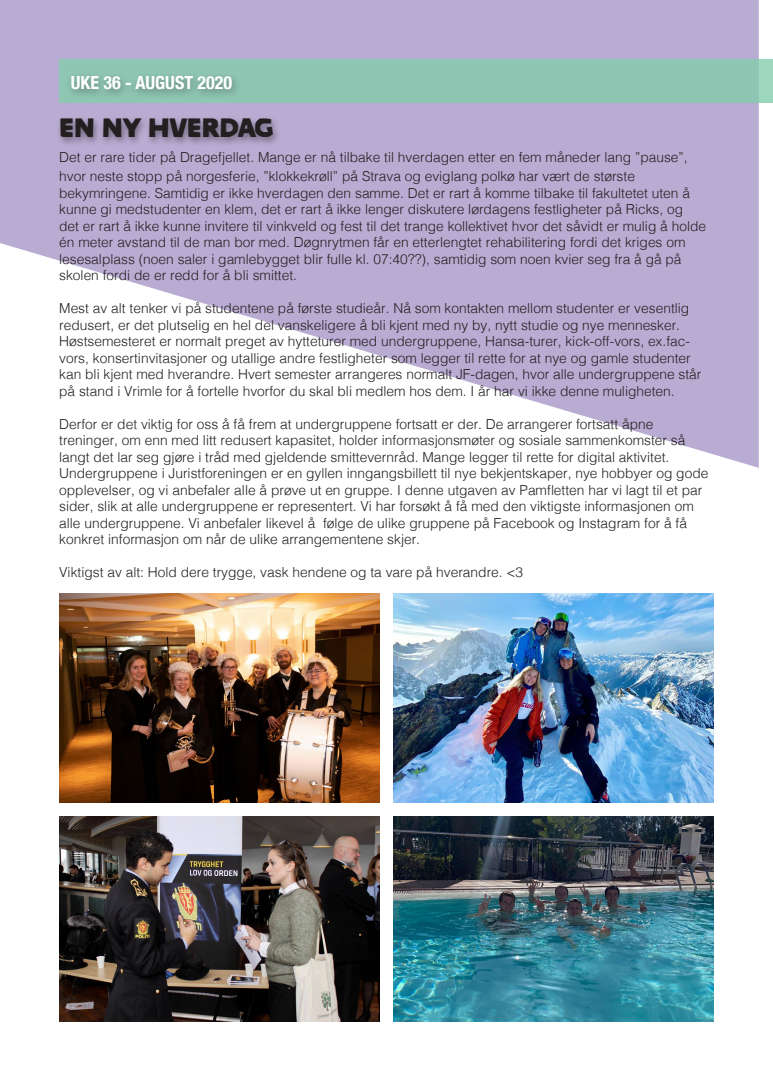
<style>
.page{position:relative;width:773px;height:1081px;background:#fff}
.page>*{position:absolute;margin:0;border:0;box-sizing:border-box;transform-origin:0 0}
.t1{font:500 30px "Poleno";color:#231f20}
.t2{font:700 condensed 18.12px "Helvetica Neue";color:#fff}
.t3{font:300 13.75px/16.5px "Helvetica";color:#231f20}
</style>
<div class="page">
<svg style="left:0;top:0;width:758px;height:468px;fill:#b9acd3"></svg>
<div style="left:59px;top:59px;width:713px;height:44px;background:#8ec5b3"></div>
<img style="left:59px;top:594px;width:320px;height:209px">
<img style="left:59px;top:816px;width:320px;height:206px">
<img style="left:393px;top:594px;width:320px;height:209px">
<img style="left:393px;top:816px;width:320px;height:206px">
<div style="left:66px;top:71px;width:175px;height:29px;background:#231f20;opacity:.39"></div>
<div style="left:56px;top:115px;width:225px;height:32px;background:#231f20;opacity:.47"></div>
<p class="t2" style="left:71px;top:68px;width:163px">UKE 36 - AUGUST 2020</p>
<p class="t1" style="left:59px;top:111px;width:216px">EN NY HVERDAG</p>
<p class="t3" style="left:59px;top:147px;width:630px;line-height:18.8px">Det er rare tider på Dragefjellet. Mange er nå tilbake til hverdagen etter en fem måneder lang ”pause”, hvor neste stopp på norgesferie, ”klokkekrøll” på Strava og eviglang polkø har vært de største</p>
<p class="t3" style="left:59px;top:183px;width:648px">bekymringene. Samtidig er ikke hverdagen den samme. Det er rart å komme tilbake til fakultetet uten å kunne gi medstudenter en klem, det er rart å ikke lenger diskutere lørdagens festligheter på Ricks, og det er rart å ikke kunne invitere til vinkveld og fest til det trange kollektivet hvor det såvidt er mulig å holde én meter avstand til de man bor med. Døgnrytmen får en etterlengtet rehabilitering fordi det kriges om lesesalplass (noen saler i gamlebygget blir fulle kl. 07:40??), samtidig som noen kvier seg fra å gå på skolen fordi de er redd for å bli smittet.</p>
<p class="t3" style="left:59px;top:299px;width:643px">Mest av alt tenker vi på studentene på første studieår. Nå som kontakten mellom studenter er vesentlig redusert, er det plutselig en hel del vanskeligere å bli kjent med ny by, nytt studie og nye mennesker.<br>Høstsemesteret er normalt preget av hytteturer med undergruppene, Hansa-turer, kick-off-vors, ex.fac&shy;vors, konsertinvitasjoner og utallige andre festligheter som legger til rette for at nye og gamle studenter kan bli kjent med hverandre. Hvert semester arrangeres normalt JF-dagen, hvor alle undergruppene står på stand i Vrimle for å fortelle hvorfor du skal bli medlem hos dem. I år har vi ikke denne muligheten.</p>
<p class="t3" style="left:59px;top:414px;width:650px">Derfor er det viktig for oss å få frem at undergruppene fortsatt er der. De arrangerer fortsatt åpne treninger, om enn med litt redusert kapasitet, holder informasjonsmøter og sosiale sammenkomster så langt det lar seg gjøre i tråd med gjeldende smittevernråd. Mange legger til rette for digital aktivitet.<br>Undergruppene i Juristforeningen er en gyllen inngangsbillett til nye bekjentskaper, nye hobbyer og gode opplevelser, og vi anbefaler alle å prøve ut en gruppe. I denne utgaven av Pamfletten har vi lagt til et par sider, slik at alle undergruppene er representert. Vi har forsøkt å få med den viktigste informasjonen om alle undergruppene. Vi anbefaler likevel å følge de ulike gruppene på Facebook og Instagram for å få konkret informasjon om når de ulike arrangementene skjer.</p>
<p class="t3" style="left:59px;top:563px;width:465px">Viktigst av alt: Hold dere trygge, vask hendene og ta vare på hverandre. &lt;3</p>
</div>
